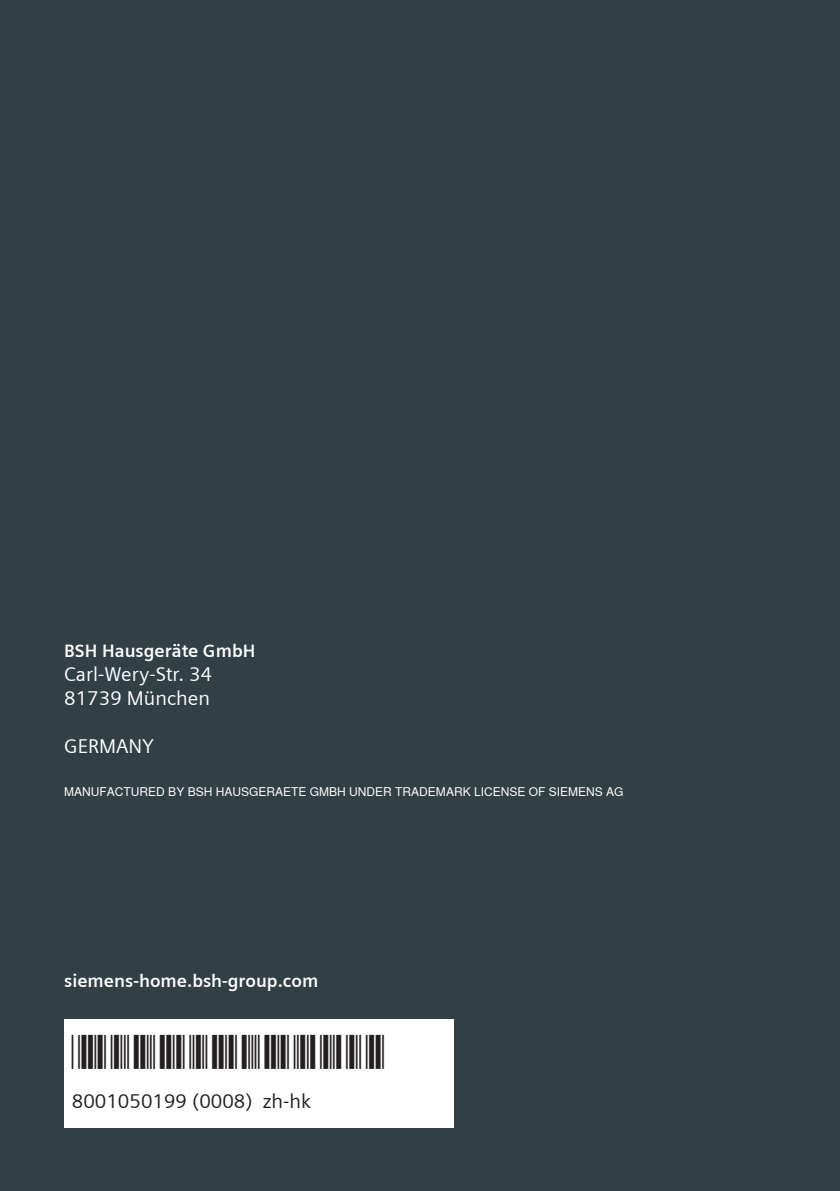
<style>
.page{position:relative;width:840px;height:1191px;background:#fff}
.page>*{position:absolute;margin:0;border:0;box-sizing:border-box;transform-origin:0 0}
.t1{font:20px/24px "Siemens Sans";color:#fff}
.t2{font:20px "Siemens Sans";color:#231f20}
.t3{font:700 18px "Siemens Sans";color:#fff}
.t4{font:12px "Nimbus Sans Global";color:#fff}
</style>
<div class="page">
<div style="left:0;top:0;width:839px;height:1191px;background:#323f44"></div>
<div style="left:64px;top:1019px;width:390px;height:108px;background:#fff"></div>
<h2 class="t3" style="left:64px;top:641px;width:193px">BSH Hausgeräte GmbH</h2>
<h1 class="t1" style="left:64px;top:662px;width:149px">Carl-Wery-Str. 34<br>81739 München</h1>
<h1 class="t1" style="left:64px;top:734px;width:91px">GERMANY</h1>
<p class="t4" style="left:64px;top:785px;width:560px">MANUFACTURED BY BSH HAUSGERAETE GMBH UNDER TRADEMARK LICENSE OF SIEMENS AG</p>
<h2 class="t3" style="left:64px;top:970px;width:255px">siemens-home.bsh-group.com</h2>
<h1 class="t2" style="left:72px;top:1090px;width:240px">8001050199 (0008) zh-hk</h1>
</div>
